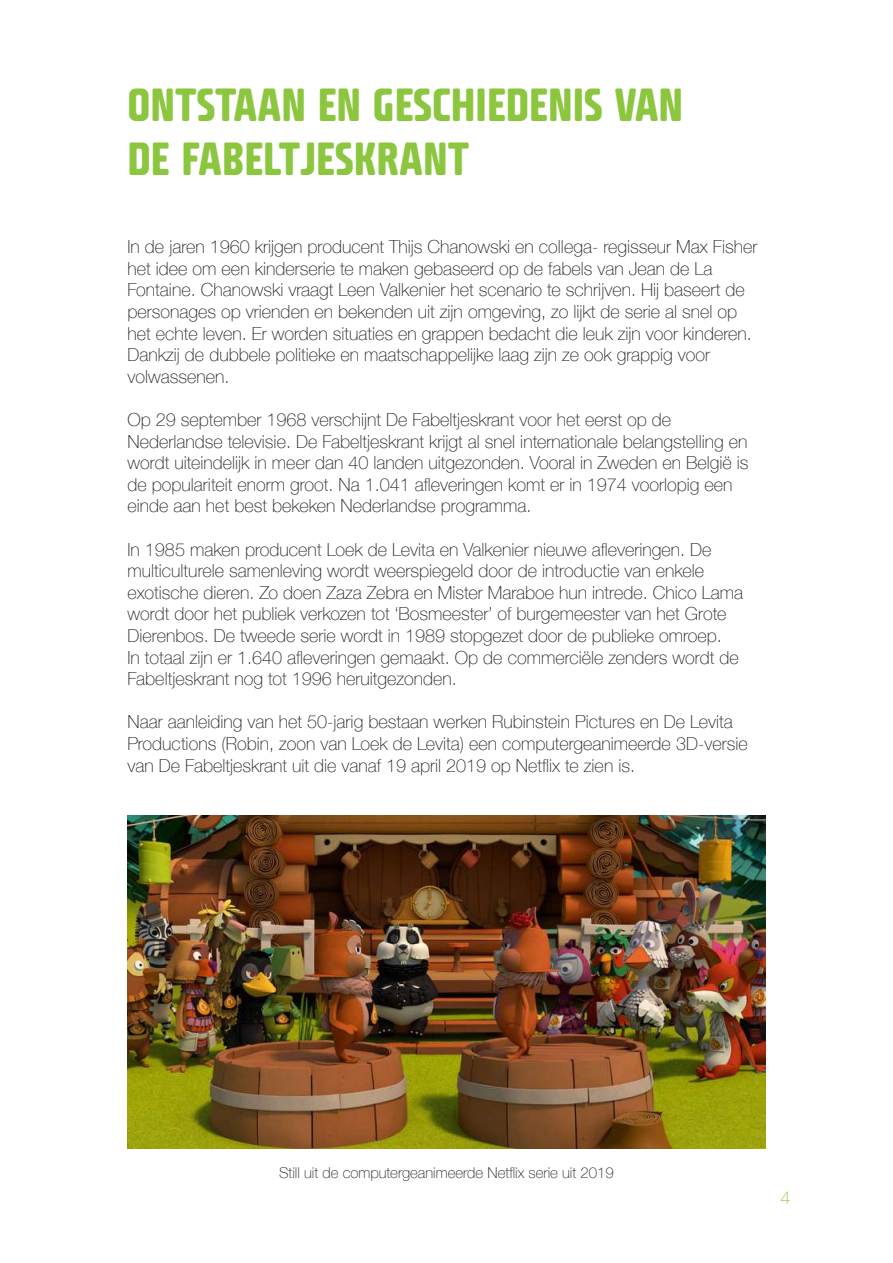
<style>
.page{position:relative;width:893px;height:1263px;background:#fff}
.page>*{position:absolute;margin:0;border:0;box-sizing:border-box;transform-origin:0 0}
.t1{font:45px/54px "Fishmonger ECB";color:#8bc63e}
.t2{font:100 18px/21.6px "Helvetica Neue";color:#231f20}
.t3{font:100 18px "Helvetica Neue";color:#8bc63e}
.t4{font:100 15px "Helvetica Neue";color:#231f20}
</style>
<div class="page">
<img style="left:128px;top:816px;width:637px;height:332px">
<h1 class="t1" style="left:128px;top:75px;width:557px">ONTSTAAN EN GESCHIEDENIS VAN<br>DE FABELTJESKRANT</h1>
<p class="t2" style="left:128px;top:235px;width:631px">In de jaren 1960 krijgen producent Thijs Chanowski en collega- regisseur Max Fisher het idee om een kinderserie te maken gebaseerd op de fabels van Jean de La Fontaine. Chanowski vraagt Leen Valkenier het scenario te schrijven. Hij baseert de personages op vrienden en bekenden uit zijn omgeving, zo lijkt de serie al snel op het echte leven. Er worden situaties en grappen bedacht die leuk zijn voor kinderen.<br>Dankzij de dubbele politieke en maatschappelijke laag zijn ze ook grappig voor volwassenen.</p>
<p class="t2" style="left:128px;top:408px;width:622px">Op 29 september 1968 verschijnt De Fabeltjeskrant voor het eerst op de Nederlandse televisie. De Fabeltjeskrant krijgt al snel internationale belangstelling en wordt uiteindelijk in meer dan 40 landen uitgezonden. Vooral in Zweden en België is de populariteit enorm groot. Na 1.041 afleveringen komt er in 1974 voorlopig een einde aan het best bekeken Nederlandse programma.</p>
<p class="t2" style="left:128px;top:538px;width:617px">In 1985 maken producent Loek de Levita en Valkenier nieuwe afleveringen. De multiculturele samenleving wordt weerspiegeld door de introductie van enkele exotische dieren. Zo doen Zaza Zebra en Mister Maraboe hun intrede. Chico Lama wordt door het publiek verkozen tot ‘Bosmeester’ of burgemeester van het Grote Dierenbos. De tweede serie wordt in 1989 stopgezet door de publieke omroep.<br>In totaal zijn er 1.640 afleveringen gemaakt. Op de commerciële zenders wordt de Fabeltjeskrant nog tot 1996 heruitgezonden.</p>
<p class="t2" style="left:128px;top:710px;width:622px">Naar aanleiding van het 50-jarig bestaan werken Rubinstein Pictures en De Levita<br>Productions (Robin, zoon van Loek de Levita) een computergeanimeerde 3D-versie van De Fabeltjeskrant uit die vanaf 19 april 2019 op Netflix te zien is.</p>
<p class="t4" style="left:279px;top:1161px;width:336px">Still uit de computergeanimeerde Netflix serie uit 2019</p>
<p class="t3" style="left:781px;top:1184px;width:12px">4</p>
</div>
